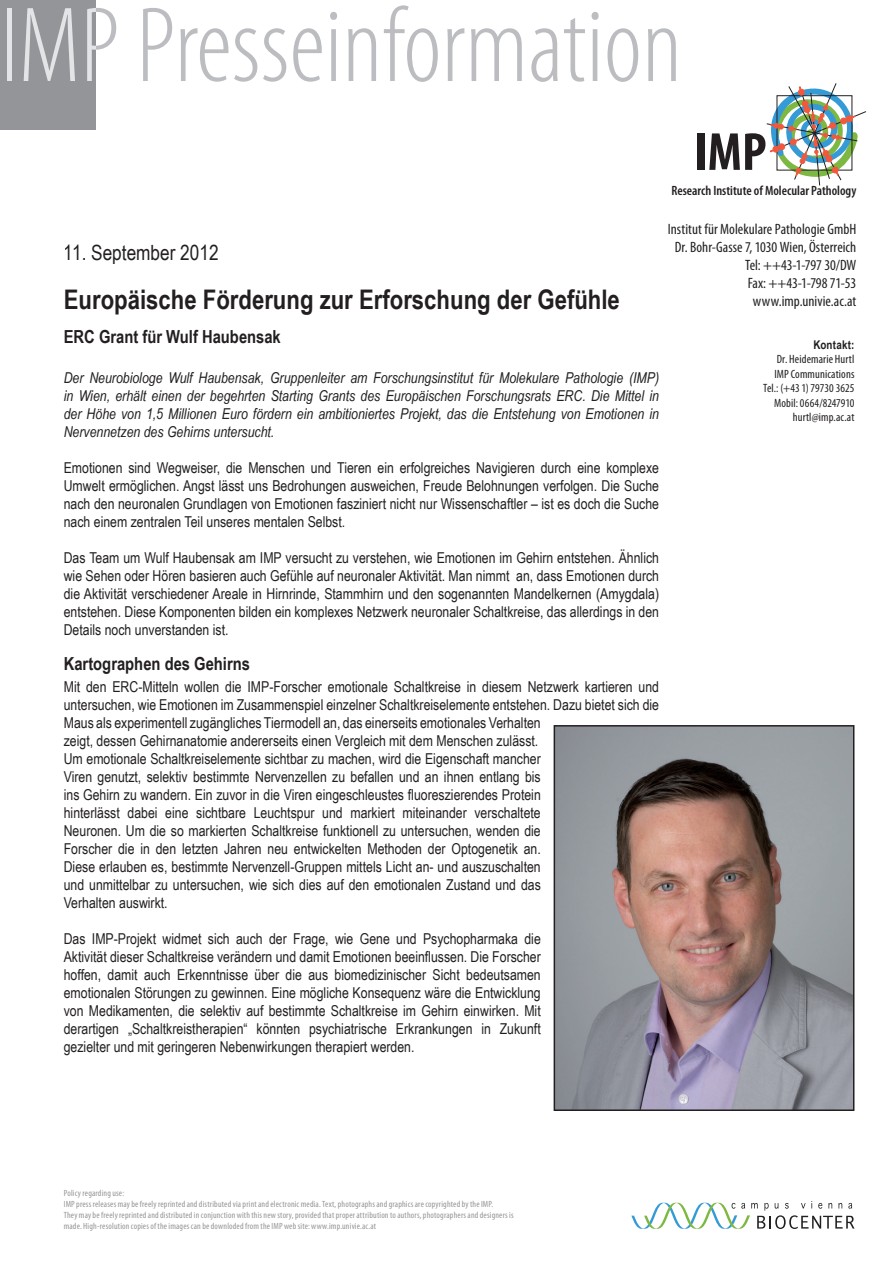
<style>
.page{position:relative;width:893px;height:1263px;background:#fff}
.page>*{position:absolute;margin:0;border:0;box-sizing:border-box;transform-origin:0 0}
.t1{font:300 condensed 108px "Myriad Pro";color:#bcbdc0}
.t2{font:700 condensed 54px "Myriad Pro";color:#231f20}
.t3{font:700 27px "Arial Narrow";color:#231f20}
.t4{font:21px "Arial Narrow";color:#231f20}
.t5{font:700 18px "Arial Narrow";color:#231f20}
.t6{font:15px/18px "Arial Narrow";color:#231f20;text-align:justify}
.t7{font:italic 15px/18px "Arial Narrow";color:#231f20;text-align:justify}
.t8{font:condensed 15px/18px "Myriad Pro";letter-spacing:.005em;color:#231f20;text-align:right}
.t9{font:600 condensed 13.5px "Myriad Pro";color:#231f20}
.t10{font:condensed 12px/14.4px "Myriad Pro";letter-spacing:.01em;color:#231f20;text-align:right}
.t11{font:700 12px "Arial Narrow";letter-spacing:.015em;color:#231f20}
.t12{font:condensed 9px/10.8px "Myriad Pro";letter-spacing:.02em;color:#939598}
</style>
<div class="page">
<svg style="left:767px;top:83px;width:99px;height:102px"></svg>
<div style="left:0;top:0;width:96px;height:130px;background:#939598"></div>
<svg style="left:631px;top:1201px;width:223px;height:28px"></svg>
<img style="left:557px;top:728px;width:294px;height:380px">
<div style="left:554px;top:725px;width:300px;height:386px;border:2px solid #231f20"></div>
<h1 class="t1" style="left:0;top:-12px;width:684px">IMP Presseinformation</h1>
<h2 class="t2" style="left:694px;top:122px;width:74px">IMP</h2>
<p class="t9" style="left:671px;top:183px;width:186px">Research Institute of Molecular Pathology</p>
<h3 class="t4" style="left:64px;top:240px;width:156px">11. September 2012</h3>
<h3 class="t3" style="left:64px;top:279px;width:558px">Europäische Förderung zur Erforschung der Gefühle</h3>
<p class="t5" style="left:64px;top:323px;width:219px">ERC Grant für Wulf Haubensak</p>
<p class="t7" style="left:64px;top:369px;width:597px">Der Neurobiologe Wulf Haubensak, Gruppenleiter am Forschungsinstitut für Molekulare Pathologie (IMP) in Wien, erhält einen der begehrten Starting Grants des Europäischen Forschungsrats ERC. Die Mittel in der Höhe von 1,5 Millionen Euro fördern ein ambitioniertes Projekt, das die Entstehung von Emotionen in Nervennetzen des Gehirns untersucht.</p>
<p class="t6" style="left:64px;top:459px;width:597px">Emotionen sind Wegweiser, die Menschen und Tieren ein erfolgreiches Navigieren durch eine komplexe Umwelt ermöglichen. Angst lässt uns Bedrohungen ausweichen, Freude Belohnungen verfolgen. Die Suche nach den neuronalen Grundlagen von Emotionen fasziniert nicht nur Wissenschaftler – ist es doch die Suche nach einem zentralen Teil unseres mentalen Selbst.</p>
<p class="t6" style="left:64px;top:549px;width:597px">Das Team um Wulf Haubensak am IMP versucht zu verstehen, wie Emotionen im Gehirn entstehen. Ähnlich wie Sehen oder Hören basieren auch Gefühle auf neuronaler Aktivität. Man nimmt an, dass Emotionen durch die Aktivität verschiedener Areale in Hirnrinde, Stammhirn und den sogenannten Mandelkernen (Amygdala) entstehen. Diese Komponenten bilden ein komplexes Netzwerk neuronaler Schaltkreise, das allerdings in den Details noch unverstanden ist.</p>
<p class="t5" style="left:64px;top:650px;width:188px">Kartographen des Gehirns</p>
<p class="t6" style="left:64px;top:678px;width:597px;text-align:left">Mit den ERC-Mitteln wollen die IMP-Forscher emotionale Schaltkreise in diesem Netzwerk kartieren und untersuchen, wie Emotionen im Zusammenspiel einzelner Schaltkreiselemente entstehen. Dazu bietet sich die Maus als experimentell zugängliches Tiermodell an, das einerseits emotionales Verhalten<br>zeigt, dessen Gehirnanatomie andererseits einen Vergleich mit dem Menschen zulässt.<br>Um emotionale Schaltkreiselemente sichtbar zu machen, wird die Eigenschaft mancher<br>Viren genutzt, selektiv bestimmte Nervenzellen zu befallen und an ihnen entlang bis<br>ins Gehirn zu wandern. Ein zuvor in die Viren eingeschleustes fluoreszierendes Protein<br>hinterlässt dabei eine sichtbare Leuchtspur und markiert miteinander verschaltete<br>Neuronen. Um die so markierten Schaltkreise funktionell zu untersuchen, wenden die<br>Forscher die in den letzten Jahren neu entwickelten Methoden der Optogenetik an.<br>Diese erlauben es, bestimmte Nervenzell-Gruppen mittels Licht an- und auszuschalten<br>und unmittelbar zu untersuchen, wie sich dies auf den emotionalen Zustand und das<br>Verhalten auswirkt.</p>
<p class="t6" style="left:64px;top:930px;width:479px">Das IMP-Projekt widmet sich auch der Frage, wie Gene und Psychopharmaka die Aktivität dieser Schaltkreise verändern und damit Emotionen beeinflussen. Die Forscher hoffen, damit auch Erkenntnisse über die aus biomedizinischer Sicht bedeutsamen emotionalen Störungen zu gewinnen. Eine mögliche Konsequenz wäre die Entwicklung von Medikamenten, die selektiv auf bestimmte Schaltkreise im Gehirn einwirken. Mit derartigen „Schaltkreistherapien“ könnten psychiatrische Erkrankungen in Zukunft gezielter und mit geringeren Nebenwirkungen therapiert werden.</p>
<p class="t8" style="left:668px;top:220px;width:190px">Institut für Molekulare Pathologie GmbH<br>Dr. Bohr-Gasse 7, 1030 Wien, Österreich<br>Tel: ++43-1-797 30/DW<br>Fax: ++43-1-798 71-53 www.imp.univie.ac.at</p>
<p class="t11" style="left:813px;top:336px;width:43px">Kontakt:</p>
<p class="t10" style="left:763px;top:352px;width:93px">Dr. Heidemarie Hurtl<br>IMP Communications<br>Tel.: (+43 1) 79730 3625<br>Mobil: 0664/8247910 hurtl@imp.ac.at</p>
<p class="t12" style="left:64px;top:1188px;width:451px">Policy regarding use:<br>IMP press releases may be freely reprinted and distributed via print and electronic media. Text, photographs and graphics are copyrighted by the IMP.<br>They may be freely reprinted and distributed in conjunction with this new story, provided that proper attribution to authors, photographers and designers is made. High-resolution copies of the images can be downloded from the IMP web site: www.imp.univie.ac.at</p>
</div>
